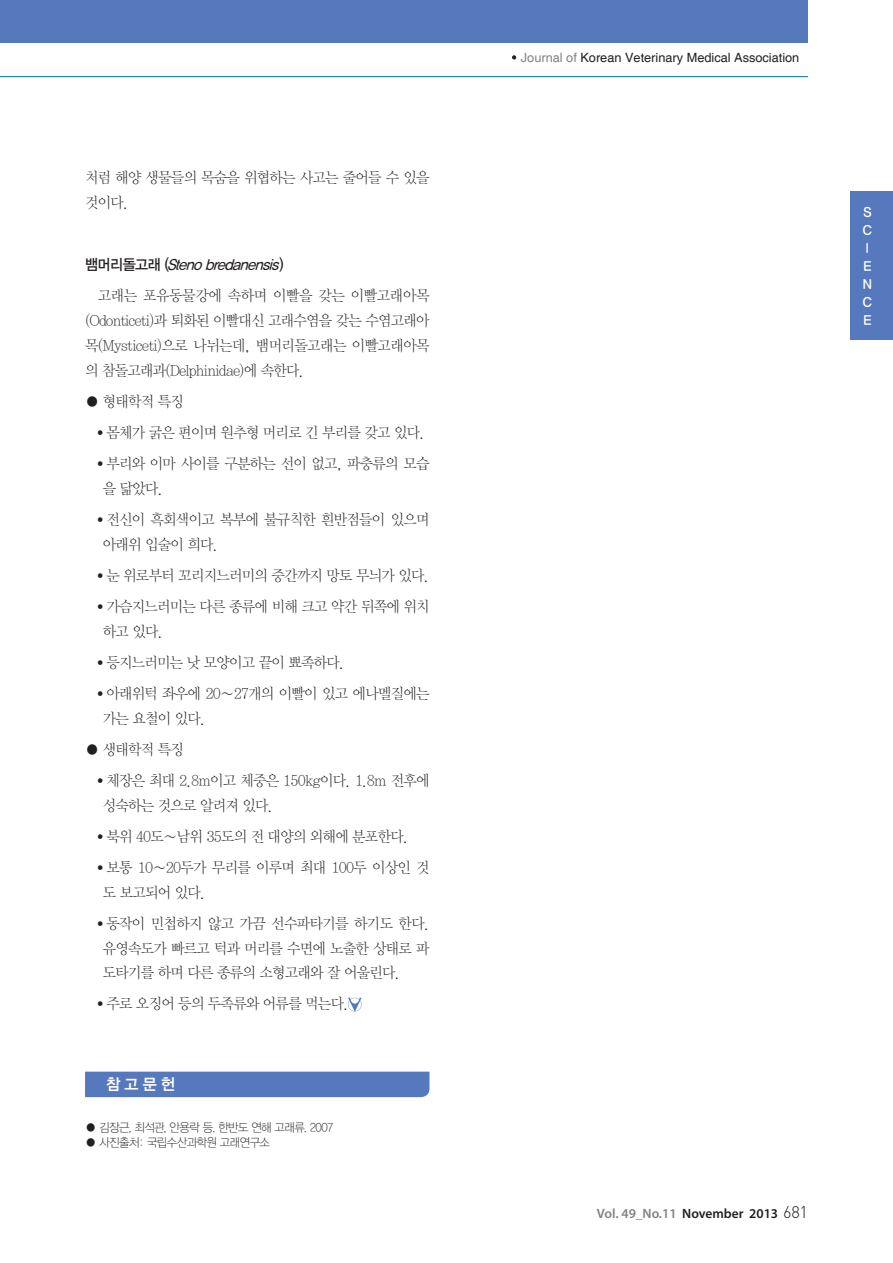
<style>
.page{position:relative;width:893px;height:1263px;background:#fff}
.page>*{position:absolute;margin:0;border:0;box-sizing:border-box;transform-origin:0 0}
.t1{font:15.75px "YDIYGO340";color:#fff}
.t2{font:15px/24.8px "YDIY Mj O310";letter-spacing:-.05em;color:#231f20;scale:.95 1}
.t3{font:italic 15px "YDIYGO330";color:#231f20;scale:.95 1}
.t4{font:600 13.5px "Myriad Pro";color:#808285}
.t5{font:13.5px "YDIYGO340";color:#fff}
.t6{font:12.75px "Helvetica";color:#231f20}
.t7{font:12px "YDIYGO310";letter-spacing:-.05em;color:#231f20;scale:.95 1}
.s1{font-style:normal}
.s2{font-family:"YDIYGO330"}
.s3{font-family:"Helvetica"}
.s4{color:#808285}
.s5{color:#231f20}
.s6{font-family:"Dinlig";font-weight:400;font-size:16.5px;color:#231f20}
</style>
<div class="page">
<svg style="left:512px;top:55px;width:4px;height:5px"></svg>
<div style="left:0;top:0;width:808px;height:43px;background:#5679bd"></div>
<hr style="left:0;top:76px;width:808px;height:1px;background:#006fba">
<div style="left:850px;top:191px;width:43px;height:149px;background:#5679bd"></div>
<svg style="left:348px;top:998px;width:14px;height:13px"></svg>
<div style="left:85px;top:1071px;width:344px;height:26px;background:#5679bd"></div>
<p class="t2" style="left:85px;top:166px;width:364px">처럼 해양 생물들의 목숨을 위협하는 사고는 줄어들 수 있을 것이다.</p>
<p class="t3" style="left:85px;top:256px;width:211px"><span class="s1">뱀 머 리 돌 고 래 (</span>Stenobredanensis<span class="s1">)</span></p>
<p class="t2" style="left:85px;top:284px;width:364px;text-align:justify;text-indent:13px">고래는 포유동물강에 속하며 이빨을 갖는 이빨고래아목 (Odonticeti)과 퇴화된 이빨대신 고래수염을 갖는 수염고래아 목(Mysticeti)으로 나뉘는데, 뱀머리돌고래는 이빨고래아목 의 참돌고래과(Delphinidae)에 속한다.</p>
<p class="t2" style="left:85px;top:389px;width:106px"><span class="s2">●</span> 형태학적 특징</p>
<p class="t2" style="left:98px;top:420px;width:346px"><span class="s3">•</span> 몸체가 굵은 편이며 원추형 머리로 긴 부리를 갖고 있다.</p>
<p class="t2" style="left:103px;top:452px;width:345px;text-indent:-5px"><span class="s3">•</span> 부리와 이마 사이를 구분하는 선이 없고, 파충류의 모습 을 닮았다.</p>
<p class="t2" style="left:103px;top:507px;width:345px;text-indent:-5px"><span class="s3">•</span> 전신이 흑회색이고 복부에 불규칙한 흰반점들이 있으며 아래위 입술이 희다.</p>
<p class="t2" style="left:98px;top:563px;width:350px"><span class="s3">•</span> 눈 위로부터 꼬리지느러미의 중간까지 망토 무늬가 있다.</p>
<p class="t2" style="left:103px;top:594px;width:345px;text-indent:-5px"><span class="s3">•</span> 가슴지느러미는 다른 종류에 비해 크고 약간 뒤쪽에 위치 하고 있다.</p>
<p class="t2" style="left:98px;top:650px;width:261px"><span class="s3">•</span> 등지느러미는 낫 모양이고 끝이 뾰족하다.</p>
<p class="t2" style="left:103px;top:681px;width:345px;text-indent:-5px"><span class="s3">•</span> 아래위턱 좌우에 20∼27개의 이빨이 있고 에나멜질에는 가는 요철이 있다.</p>
<p class="t2" style="left:85px;top:737px;width:106px"><span class="s2">●</span> 생태학적 특징</p>
<p class="t2" style="left:103px;top:768px;width:345px;text-indent:-5px"><span class="s3">•</span> 체장은 최대 2.8m이고 체중은 150kg이다. 1.8m 전후에 성숙하는 것으로 알려져 있다.</p>
<p class="t2" style="left:98px;top:824px;width:328px"><span class="s3">•</span> 북위 40도∼남위 35도의 전 대양의 외해에 분포한다.</p>
<p class="t2" style="left:103px;top:856px;width:345px;text-indent:-5px"><span class="s3">•</span> 보통 10∼20두가 무리를 이루며 최대 100두 이상인 것 도 보고되어 있다.</p>
<p class="t2" style="left:103px;top:911px;width:345px;text-align:justify;text-indent:-5px"><span class="s3">•</span> 동작이 민첩하지 않고 가끔 선수파타기를 하기도 한다. 유영속도가 빠르고 턱과 머리를 수면에 노출한 상태로 파 도타기를 하며 다른 종류의 소형고래와 잘 어울린다.</p>
<p class="t2" style="left:98px;top:992px;width:266px"><span class="s3">•</span> 주로 오징어 등의 두족류와 어류를 먹는다.</p>
<p class="t1" style="left:106px;top:1075px;width:71px">참 고 문 헌</p>
<p class="t7" style="left:85px;top:1120px;width:263px"><span class="s2">●</span> 김장근, 최석관, 안용락 등. 한반도 연해 고래류. 2007</p>
<p class="t7" style="left:85px;top:1135px;width:196px"><span class="s2">●</span> 사진출처: 국립수산과학원 고래연구소</p>
<p class="t6" style="left:521px;top:50px;width:280px"><span class="s4">Journal of</span> Korean Veterinary Medical Association</p>
<p class="t5" style="left:863px;top:204px;width:10px">S</p>
<p class="t5" style="left:863px;top:222px;width:11px">C</p>
<p class="t5" style="left:866px;top:240px;width:5px">I</p>
<p class="t5" style="left:863px;top:258px;width:10px">E</p>
<p class="t5" style="left:863px;top:276px;width:11px">N</p>
<p class="t5" style="left:863px;top:294px;width:11px">C</p>
<p class="t5" style="left:863px;top:312px;width:10px">E</p>
<p class="t4" style="left:597px;top:1205px;width:213px">Vol. 49_No.11 <span class="s5">November 2013</span> <span class="s6">681</span></p>
</div>
